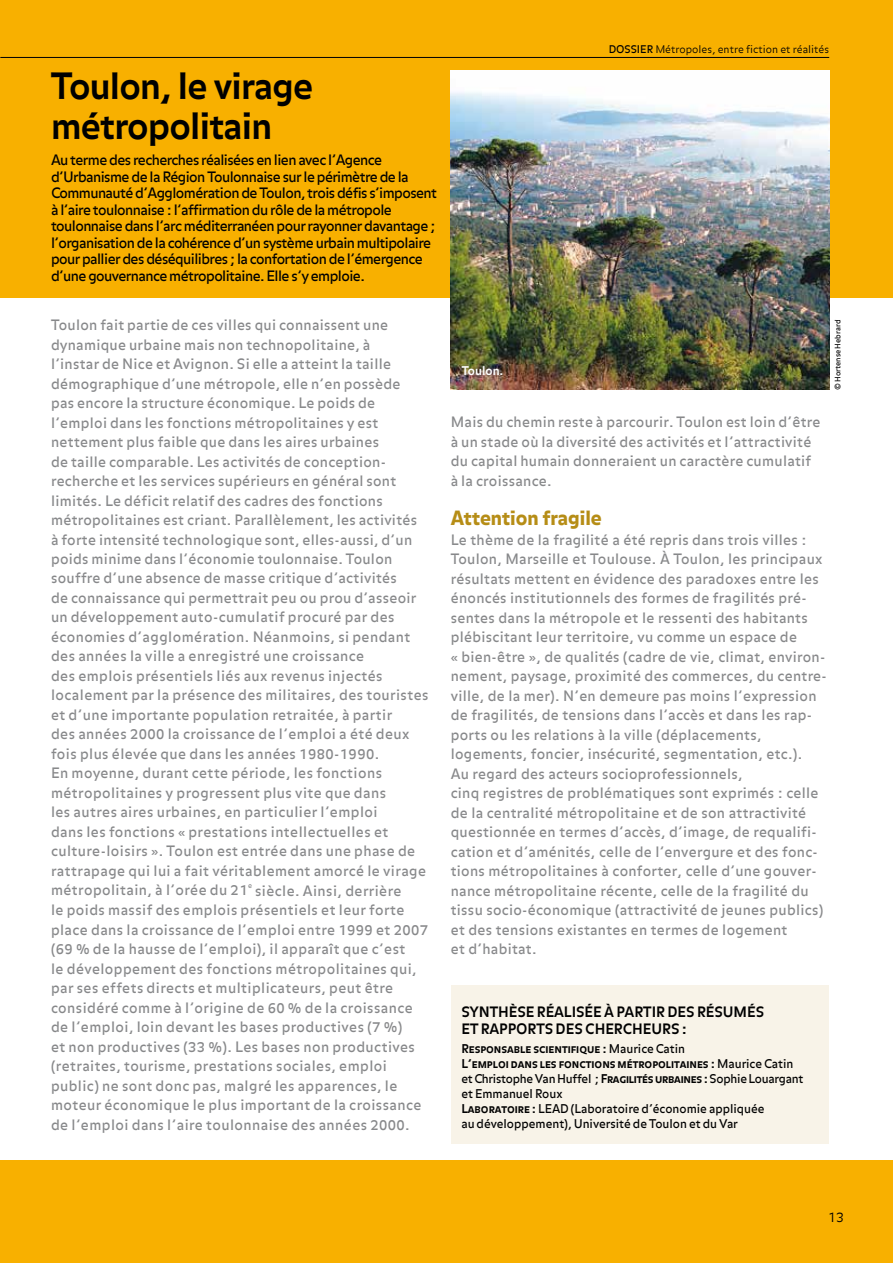
<style>
.page{position:relative;width:893px;height:1263px;background:#fff}
.page>*{position:absolute;margin:0;border:0;box-sizing:border-box;transform-origin:0 0}
.t1{font:700 36px/40.5px "Balance";letter-spacing:-.02em;color:#000}
.t2{font:900 19.5px "Balance";color:#b68d16}
.t3{font:14.25px/19.5px "Balance";letter-spacing:.02em;color:#87888a}
.t4{font:14.25px/16.5px "Balance";letter-spacing:-.04em;color:#000}
.t5{font:700 14.25px/16.5px "Balance";color:#000}
.t6{font:300 13.5px "Balance";color:#000}
.t7{font:12px/15px "Balance";color:#000}
.t8{font:12px/15px "Balance Bold Caps";color:#000}
.t9{font:700 12px "Balance";color:#fff}
.t10{font:300 10.5px "Balance";color:#000}
.t11{font:7.5px "Balance";color:#000}
.t12{font:7.2px "Balance";color:#87888a}
.s1{font-weight:400}
.s2{font-family:"Balance"}
.s3{font-family:"Balance Bold Caps"}
</style>
<div class="page">
<div style="left:0;top:0;width:893px;height:298px;background:#f8b000"></div>
<div style="left:0;top:1161px;width:893px;height:102px;background:#f8b000"></div>
<hr style="left:0;top:57px;width:829px;height:1px;background:#000">
<div style="left:451px;top:985px;width:377px;height:159px;background:#f8f3e8"></div>
<img style="left:451px;top:70px;width:378px;height:320px">
<h1 class="t1" style="left:51px;top:67px;width:264px">Toulon, le virage métropolitain</h1>
<p class="t4" style="left:51px;top:153px;width:388px">Au terme des recherches réalisées en lien avec l’Agence d’Urbanisme de la Région Toulonnaise sur le périmètre de la Communauté d’Agglomération de Toulon, trois défis s’imposent à l’aire toulonnaise : l’affirmation du rôle de la métropole toulonnaise dans l’arc méditerranéen pour rayonner davantage ; l’organisation de la cohérence d’un système urbain multipolaire pour pallier des déséquilibres ; la confortation de l’émergence d’une gouvernance métropolitaine. Elle s’y emploie.</p>
<p class="t10" style="left:609px;top:43px;width:222px"><span class="s1">DOSSIER</span> Métropoles, entre fiction et réalités</p>
<p class="t3" style="left:51px;top:316px;width:379px">Toulon fait partie de ces villes qui connaissent une dynamique urbaine mais non technopolitaine, à<br>l’instar de Nice et Avignon. Si elle a atteint la taille démographique d’une métropole, elle n’en possède<br>pas encore la structure économique. Le poids de l’emploi dans les fonctions métropolitaines y est nettement plus faible que dans les aires urbaines<br>de taille comparable. Les activités de conception&shy;recherche et les services supérieurs en général sont limités. Le déficit relatif des cadres des fonctions métropolitaines est criant. Parallèlement, les activités<br>à forte intensité technologique sont, elles-aussi, d’un poids minime dans l’économie toulonnaise. Toulon souffre d’une absence de masse critique d’activités<br>de connaissance qui permettrait peu ou prou d’asseoir un développement auto-cumulatif procuré par des économies d’agglomération. Néanmoins, si pendant des années la ville a enregistré une croissance<br>des emplois présentiels liés aux revenus injectés localement par la présence des militaires, des touristes et d’une importante population retraitée, à partir<br>des années 2000 la croissance de l’emploi a été deux fois plus élevée que dans les années 1980-1990.<br>En moyenne, durant cette période, les fonctions métropolitaines y progressent plus vite que dans<br>les autres aires urbaines, en particulier l’emploi<br>dans les fonctions « prestations intellectuelles et culture-loisirs ». Toulon est entrée dans une phase de rattrapage qui lui a fait véritablement amorcé le virage métropolitain, à l’orée du 21</p>
<p class="t12" style="left:248px;top:882px;width:6px">e</p>
<p class="t3" style="left:51px;top:881px;width:379px;text-indent:204px">siècle. Ainsi, derrière<br>le poids massif des emplois présentiels et leur forte place dans la croissance de l’emploi entre 1999 et 2007 (69 % de la hausse de l’emploi), il apparaît que c’est<br>le développement des fonctions métropolitaines qui, par ses effets directs et multiplicateurs, peut être considéré comme à l’origine de 60 % de la croissance de l’emploi, loin devant les bases productives (7 %)<br>et non productives (33 %). Les bases non productives (retraites, tourisme, prestations sociales, emploi public) ne sont donc pas, malgré les apparences, le moteur économique le plus important de la croissance de l’emploi dans l’aire toulonnaise des années 2000.</p>
<p class="t9" style="left:462px;top:363px;width:43px">Toulon.</p>
<p class="t11" style="left:833px;top:390px;width:72px;rotate:-90deg">© Hortense Hebrard</p>
<p class="t3" style="left:451px;top:413px;width:371px">Mais du chemin reste à parcourir. Toulon est loin d’être à un stade où la diversité des activités et l’attractivité du capital humain donneraient un caractère cumulatif à la croissance.</p>
<h2 class="t2" style="left:451px;top:507px;width:153px">Attention fragile</h2>
<p class="t3" style="left:451px;top:530px;width:378px">Le thème de la fragilité a été repris dans trois villes :<br>Toulon, Marseille et Toulouse. À Toulon, les principaux résultats mettent en évidence des paradoxes entre les énoncés institutionnels des formes de fragilités pré&shy;sentes dans la métropole et le ressenti des habitants plébiscitant leur territoire, vu comme un espace de<br>« bien-être », de qualités (cadre de vie, climat, environ&shy;nement, paysage, proximité des commerces, du centre&shy;ville, de la mer). N’en demeure pas moins l’expression de fragilités, de tensions dans l’accès et dans les rap&shy;ports ou les relations à la ville (déplacements, logements, foncier, insécurité, segmentation, etc.).<br>Au regard des acteurs socioprofessionnels,<br>cinq registres de problématiques sont exprimés : celle de la centralité métropolitaine et de son attractivité questionnée en termes d’accès, d’image, de requalifi&shy;cation et d’aménités, celle de l’envergure et des fonc&shy;tions métropolitaines à conforter, celle d’une gouver&shy;nance métropolitaine récente, celle de la fragilité du tissu socio-économique (attractivité de jeunes publics) et des tensions existantes en termes de logement<br>et d’habitat.</p>
<p class="t5" style="left:461px;top:1005px;width:304px">SYNTHÈSE RÉALISÉE À PARTIR DES RÉSUMÉS<br>ET RAPPORTS DES CHERCHEURS :</p>
<p class="t8" style="left:461px;top:1042px;width:334px">Responsable scientifique : <span class="s2">Maurice Catin<br></span>L’emploi dans les fonctions métropolitaines : <span class="s2">Maurice Catin</span></p>
<p class="t7" style="left:461px;top:1072px;width:344px">et Christophe Van Huffel ;<span class="s3">Fragilités urbaines :</span> SophieLouargant et Emmanuel Roux<br><span class="s3">Laboratoire :</span> LEAD (Laboratoire d’économie appliquée<br>au développement), Université de Toulon et du Var</p>
<p class="t6" style="left:828px;top:1209px;width:17px">13</p>
</div>
